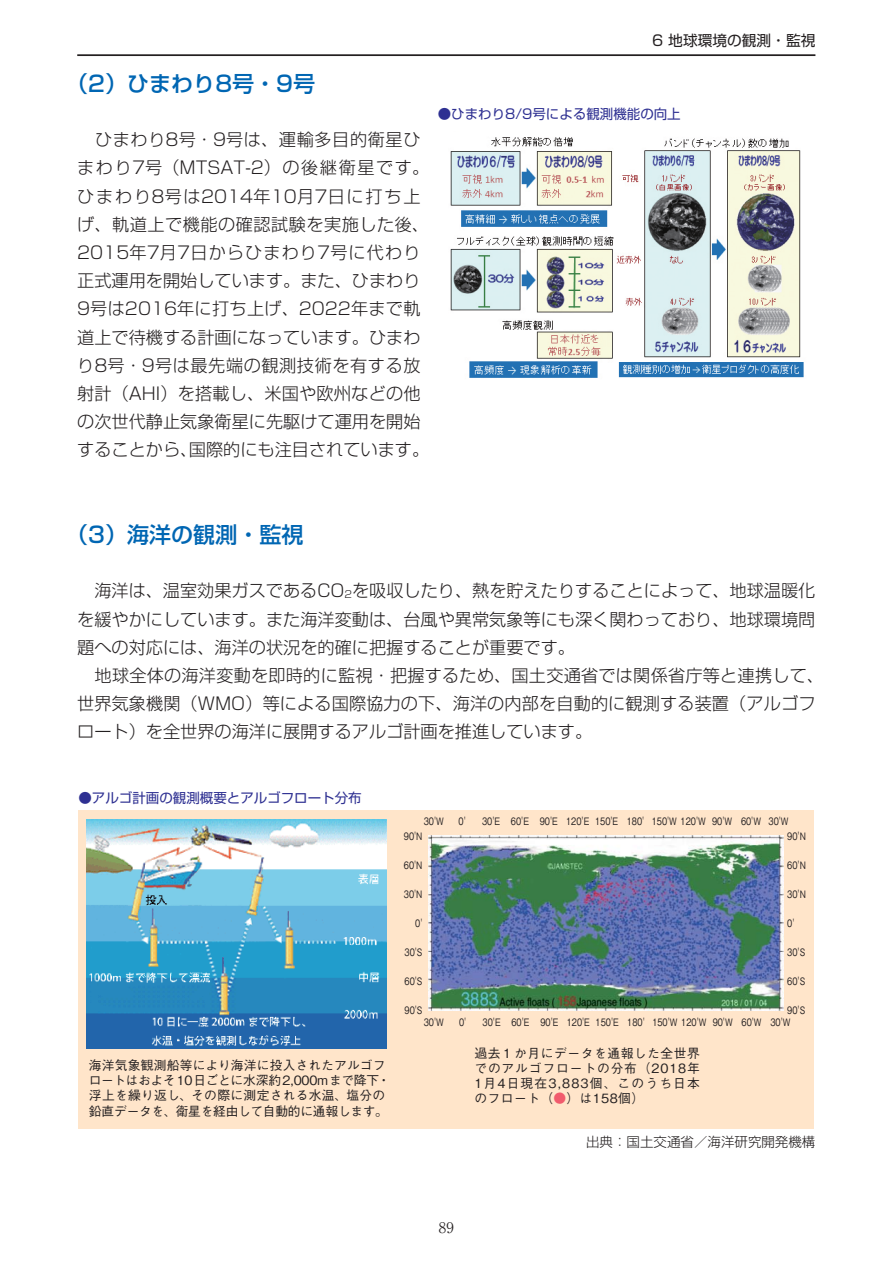
<style>
.page{position:relative;width:893px;height:1263px;background:#fff}
.page>*{position:absolute;margin:0;border:0;box-sizing:border-box;transform-origin:0 0}
.t1{font:22.05px "Shin Go Pr 6 Medium 90 msp RKSJ H";color:#0066b3}
.t2{font:17.1px/28.2px "Shin Go Pr 6 Light 90 msp RKSJ H";color:#231f20}
.t3{font:14.7px "Shin Go Pr 6 Regular 90 msp RKSJ H";color:#231f20}
.t4{font:14.7px "Ryumin Pr 6 Light 90 msp RKSJ H";color:#231f20}
.t5{font:13.5px "Shin Go Pr 6 Regular 90 msp RKSJ H";color:#2e3092}
.t6{font:13.5px "Shin Go Pr 6 Light 90 msp RKSJ H";color:#231f20}
.t7{font:12.75px/15.3px "Gothic BBB Pro Medium 90 msp RKSJ H";color:#231f20}
.t8{font:12.75px/15.3px "Gothic BBB Pro Medium 90 msp RKSJ H";letter-spacing:.02em;color:#231f20;text-align:justify}
.t9{font:10.2px "Gothic BBB Pro Medium 90 msp RKSJ H";color:#231f20;scale:.8 1}
.s1{font-size:10.05px}
.s2{color:#f15b6d}
</style>
<div class="page">
<img style="left:450px;top:137px;width:354px;height:241px">
<div style="left:78px;top:810px;width:736px;height:318px;background:#ffe5ca"></div>
<img style="left:87px;top:820px;width:299px;height:228px">
<img style="left:428px;top:836px;width:355px;height:175px">
<hr style="left:77px;top:54px;width:738px;height:2px;background:#231f20">
<p class="t1" style="left:66px;top:75px;width:250px">（2）ひまわり8号・9号</p>
<p class="t2" style="left:77px;top:128px;width:353px">　ひまわり8号・9号は、運輸多目的衛星ひまわり7号（MTSAT-2）の後継衛星です。ひまわり8号は2014年10月7日に打ち上げ、軌道上で機能の確認試験を実施した後、<br>2015年7月7日からひまわり7号に代わり正式運用を開始しています。また、ひまわり<br>9号は2016年に打ち上げ、2022年まで軌道上で待機する計画になっています。ひまわり8号・9号は最先端の観測技術を有する放射計（AHI）を搭載し、米国や欧州などの他の次世代静止気象衛星に先駆けて運用を開始することから、国際的にも注目されています。</p>
<p class="t3" style="left:652px;top:35px;width:165px">6 地球環境の観測・監視</p>
<p class="t5" style="left:438px;top:108px;width:244px">●ひまわり8/9号による観測機能の向上</p>
<p class="t1" style="left:66px;top:526px;width:239px">（3）海洋の観測・監視</p>
<p class="t2" style="left:77px;top:579px;width:748px">　海洋は、温室効果ガスであるCO<span class="s1">2</span>を吸収したり、熱を貯えたりすることによって、地球温暖化を緩やかにしています。また海洋変動は、台風や異常気象等にも深く関わっており、地球環境問題への対応には、海洋の状況を的確に把握することが重要です。<br>　地球全体の海洋変動を即時的に監視・把握するため、国土交通省では関係省庁等と連携して、世界気象機関（WMO）等による国際協力の下、海洋の内部を自動的に観測する装置（アルゴフロート）を全世界の海洋に展開するアルゴ計画を推進しています。</p>
<p class="t5" style="left:78px;top:792px;width:285px">●アルゴ計画の観測概要とアルゴフロート分布</p>
<p class="t7" style="left:89px;top:1059px;width:303px">海洋気象観測船等により海洋に投入されたアルゴフロートはおよそ10日ごとに水深約2,000mまで降下・浮上を繰り返し、その際に測定される水温、塩分の鉛直データを、衛星を経由して自動的に通報します。</p>
<p class="t9" style="left:424px;top:817px;width:27px">30'W</p>
<p class="t9" style="left:482px;top:817px;width:385px">30'E 60'E 90'E 120'E 150'E 180' 150'W 120'W 90'W 60'W 30'W</p>
<p class="t9" style="left:458px;top:817px;width:11px">0'</p>
<p class="t9" style="left:404px;top:832px;width:25px">90'N</p>
<p class="t9" style="left:787px;top:832px;width:25px">90'N</p>
<p class="t9" style="left:404px;top:861px;width:25px">60'N</p>
<p class="t9" style="left:787px;top:861px;width:25px">60'N</p>
<p class="t9" style="left:404px;top:890px;width:25px">30'N</p>
<p class="t9" style="left:787px;top:890px;width:25px">30'N</p>
<p class="t9" style="left:415px;top:919px;width:11px">0'</p>
<p class="t9" style="left:787px;top:919px;width:11px">0'</p>
<p class="t9" style="left:404px;top:948px;width:24px">30'S</p>
<p class="t9" style="left:787px;top:948px;width:24px">30'S</p>
<p class="t9" style="left:404px;top:977px;width:24px">60'S</p>
<p class="t9" style="left:787px;top:977px;width:24px">60'S</p>
<p class="t9" style="left:404px;top:1006px;width:24px">90'S</p>
<p class="t9" style="left:787px;top:1006px;width:24px">90'S</p>
<p class="t9" style="left:424px;top:1019px;width:27px">30'W</p>
<p class="t9" style="left:483px;top:1019px;width:386px">30'E 60'E 90'E 120'E 150'E 180' 150'W 120'W 90'W 60'W 30'W</p>
<p class="t9" style="left:459px;top:1019px;width:11px">0'</p>
<p class="t8" style="left:474px;top:1047px;width:227px">過去１か月にデータを通報した全世界でのアルゴフロートの分布（2018年1月4日現在3,883個、このうち日本のフロート（<span class="s2">●</span>）は158個）</p>
<p class="t6" style="left:586px;top:1137px;width:231px">出典：国土交通省／海洋研究開発機構</p>
<p class="t4" style="left:439px;top:1222px;width:16px">89</p>
</div>
